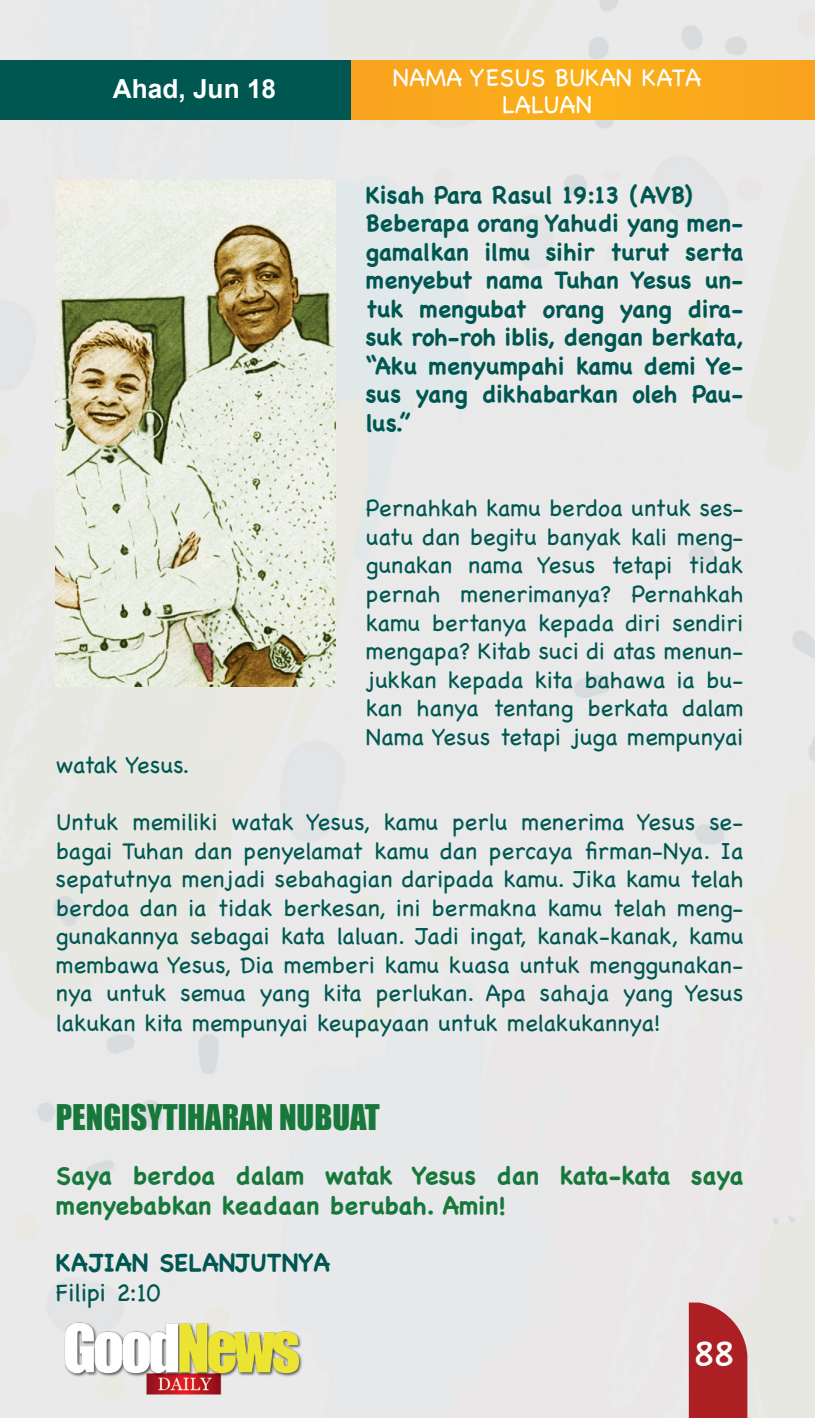
<style>
.page{position:relative;width:815px;height:1418px;background:#fff}
.page>*{position:absolute;margin:0;border:0;box-sizing:border-box;transform-origin:0 0}
.t1{font:35px "Chalkboard SE";color:#fff}
.t2{font:32.5px "Impact";color:#18783c}
.t3{font:700 26.25px "Arial";color:#fff}
.t4{font:700 25px/30px "Chalkboard";color:#18783c}
.t5{font:25px "Chalkboard";color:#fff}
.t6{font:700 25px "Chalkboard";color:#005752}
.t7{font:25px "Chalkboard";color:#005752}
.t8{font:23.75px/28.5px "Chalkboard";color:#005752;text-align:justify}
.t9{font:700 23.75px/28.5px "Chalkboard";color:#005752;text-align:justify}
</style>
<div class="page">
<div style="left:0;top:0;width:815px;height:1417px;background:#e9e9e9"></div>
<div style="left:168px;top:60px;width:647px;height:60px;background:#f9a91c"></div>
<div style="left:0;top:60px;width:351px;height:60px;background:#005752"></div>
<div style="left:689px;top:1302px;width:58px;height:115px;background:#ac1f22"></div>
<img style="left:59px;top:1320px;width:246px;height:76px">
<img style="left:56px;top:179px;width:280px;height:508px">
<p class="t3" style="left:113px;top:71px;width:165px">Ahad, Jun 18</p>
<p class="t5" style="left:393px;top:62px;width:310px">NAMA YESUS BUKAN KATA</p>
<p class="t5" style="left:502px;top:90px;width:92px">LALUAN</p>
<p class="t9" style="left:366px;top:180px;width:328px">Kisah Para Rasul 19:13 (AVB)</p>
<p class="t9" style="left:366px;top:209px;width:379px">Beberapa orang Yahudi yang men&shy;gamalkan ilmu sihir turut serta menyebut nama Tuhan Yesus un&shy;tuk mengubat orang yang dira&shy;suk roh-roh iblis, dengan berkata, “Aku menyumpahi kamu demi Ye&shy;sus yang dikhabarkan oleh Pau&shy;lus.”</p>
<p class="t8" style="left:366px;top:494px;width:379px">Pernahkah kamu berdoa untuk ses&shy;uatu dan begitu banyak kali meng&shy;gunakan nama Yesus tetapi tidak pernah menerimanya? Pernahkah kamu bertanya kepada diri sendiri mengapa? Kitab suci di atas menun&shy;jukkan kepada kita bahawa ia bu&shy;kan hanya tentang berkata dalam Nama Yesus tetapi juga mempunyai</p>
<p class="t8" style="left:56px;top:750px;width:135px">watak Yesus.</p>
<p class="t8" style="left:56px;top:807px;width:689px">Untuk memiliki watak Yesus, kamu perlu menerima Yesus se&shy;bagai Tuhan dan penyelamat kamu dan percaya firman-Nya. Ia sepatutnya menjadi sebahagian daripada kamu. Jika kamu telah berdoa dan ia tidak berkesan, ini bermakna kamu telah meng&shy;gunakannya sebagai kata laluan. Jadi ingat, kanak-kanak, kamu membawa Yesus, Dia memberi kamu kuasa untuk menggunakan&shy;nya untuk semua yang kita perlukan. Apa sahaja yang Yesus lakukan kita mempunyai keupayaan untuk melakukannya!</p>
<p class="t2" style="left:56px;top:1092px;width:325px">PENGISYTIHARAN NUBUAT</p>
<p class="t4" style="left:56px;top:1160px;width:689px">Saya berdoa dalam watak Yesus dan kata-kata saya menyebabkan keadaan berubah. Amin!</p>
<p class="t6" style="left:56px;top:1247px;width:276px">KAJIAN SELANJUTNYA</p>
<p class="t7" style="left:56px;top:1277px;width:106px">Filipi 2:10</p>
<h1 class="t1" style="left:694px;top:1322px;width:41px">88</h1>
</div>
